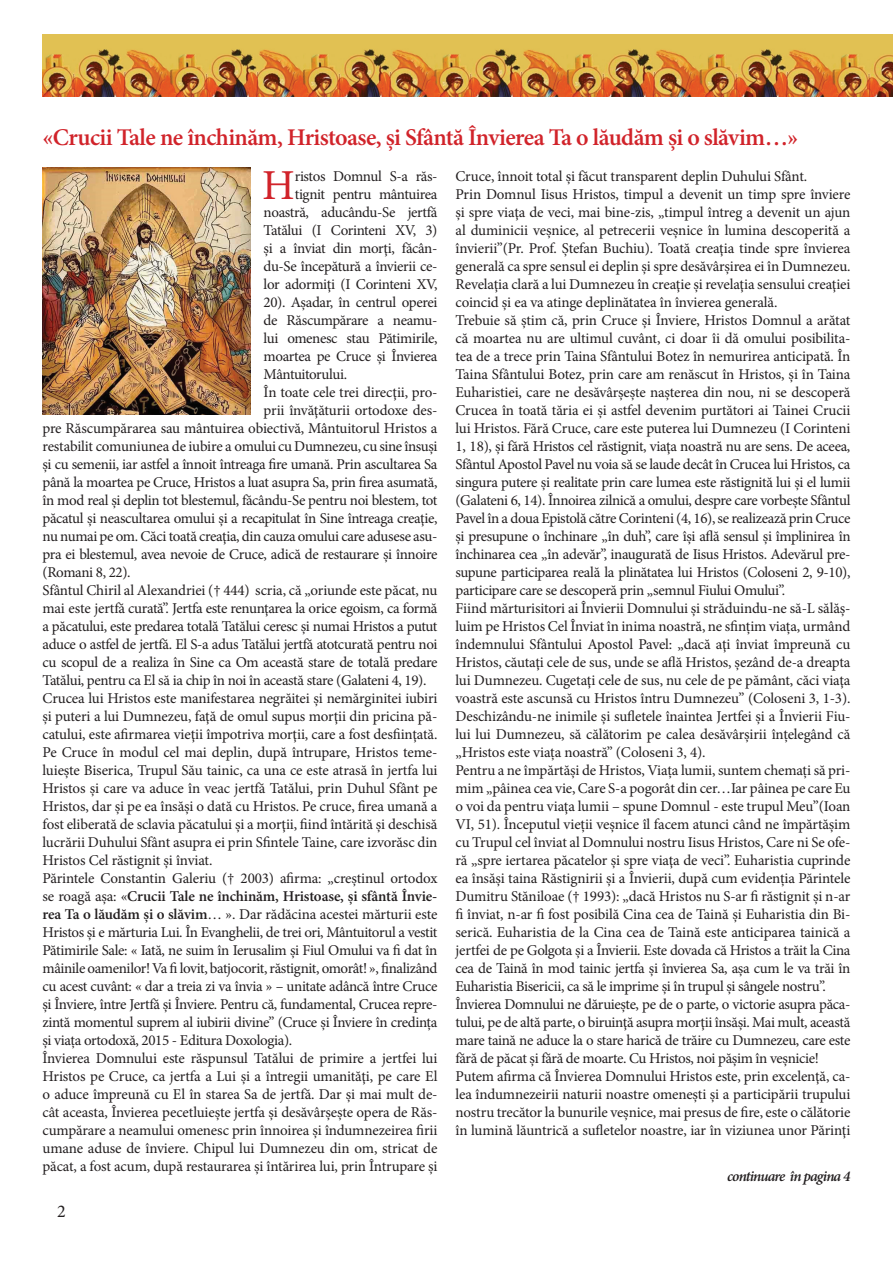
<style>
.page{position:relative;width:893px;height:1263px;background:#fff}
.page>*{position:absolute;margin:0;border:0;box-sizing:border-box;transform-origin:0 0}
.t1{font:42.75px "Minion Pro";color:#d1232a}
.t2{font:600 24px "Minion Pro";letter-spacing:-.025em;color:#d1232a}
.t3{font:18px "Minion Pro";color:#231f20}
.t4{font:15px/18px "Minion Pro";letter-spacing:-.02em;color:#231f20}
.t5{font:600 15px "Minion Pro";letter-spacing:-.01em;color:#231f20}
.t6{font:italic 600 15px "Minion Pro";letter-spacing:-.06em;color:#231f20}
.s1{font-weight:400}
.s2{font-weight:600}
</style>
<div class="page">
<img style="left:43px;top:34px;width:850px;height:63px">
<img style="left:43px;top:167px;width:208px;height:247px">
<h2 class="t2" style="left:43px;top:121px;width:757px">«Crucii Tale ne închinăm, Hristoase, şi Sfântă Învierea Ta o lăudăm şi o slăvim…»</h2>
<h1 class="t1" style="left:262px;top:157px;width:34px">H</h1>
<p class="t4" style="left:295px;top:167px;width:144px">ristos Domnul S-a răs-</p>
<p class="t4" style="left:455px;top:167px;width:397px">Cruce, înnoit total şi făcut transparent deplin Duhului Sfânt.<br>Prin Domnul Iisus Hristos, timpul a devenit un timp spre înviere şi spre viaţa de veci, mai bine-zis, „timpul întreg a devenit un ajun al duminicii veşnice, al petrecerii veşnice în lumina descoperită a învierii”(Pr. Prof. Ştefan Buchiu). Toată creaţia tinde spre învierea generală ca spre sensul ei deplin şi spre desăvârşirea ei în Dumnezeu.<br>Revelaţia clară a lui Dumnezeu în creaţie şi revelaţia sensului creaţiei coincid şi ea va atinge deplinătatea în învierea generală.<br>Trebuie să ştim că, prin Cruce şi Înviere, Hristos Domnul a arătat că moartea nu are ultimul cuvânt, ci doar îi dă omului posibilita&shy;tea de a trece prin Taina Sfântului Botez în nemurirea anticipată. În Taina Sfântului Botez, prin care am renăscut în Hristos, şi în Taina Euharistiei, care ne desăvârşeşte naşterea din nou, ni se descoperă Crucea în toată tăria ei şi astfel devenim purtători ai Tainei Crucii lui Hristos. Fără Cruce, care este puterea lui Dumnezeu (I Corinteni 1, 18), şi fără Hristos cel răstignit, viaţa noastră nu are sens. De aceea, Sfântul Apostol Pavel nu voia să se laude decât în Crucea lui Hristos, ca singura putere şi realitate prin care lumea este răstignită lui şi el lumii (Galateni 6, 14). Înnoirea zilnică a omului, despre care vorbeşte Sfântul Pavel în a doua Epistolă către Corinteni (4, 16), se realizează prin Cruce şi presupune o închinare „în duh”, care îşi află sensul şi împlinirea în închinarea cea „în adevăr”, inaugurată de Iisus Hristos. Adevărul pre&shy;supune participarea reală la plinătatea lui Hristos (Coloseni 2, 9-10), participare care se descoperă prin „semnul Fiului Omului”.<br>Fiind mărturisitori ai Învierii Domnului și străduindu-ne să-L sălăș&shy;luim pe Hristos Cel Înviat în inima noastră, ne sfințim viața, urmând îndemnului Sfântului Apostol Pavel: „dacă aţi înviat împreună cu Hristos, căutaţi cele de sus, unde se află Hristos, şezând de-a dreapta lui Dumnezeu. Cugetaţi cele de sus, nu cele de pe pământ, căci viaţa voastră este ascunsă cu Hristos întru Dumnezeu” (Coloseni 3, 1-3).<br>Deschizându-ne inimile și sufletele înaintea Jertfei și a Învierii Fiu&shy;lui lui Dumnezeu, să călătorim pe calea desăvârșirii înțelegând că „Hristos este viața noastră” (Coloseni 3, 4).<br>Pentru a ne împărtăși de Hristos, Viața lumii, suntem chemați să pri&shy;mim „pâinea cea vie, Care S-a pogorât din cer…Iar pâinea pe care Eu o voi da pentru viaţa lumii – spune Domnul - este trupul Meu”(Ioan VI, 51). Începutul vieții veșnice îl facem atunci când ne împărtășim cu Trupul cel înviat al Domnului nostru Iisus Hristos, Care ni Se ofe&shy;ră „spre iertarea păcatelor şi spre viaţa de veci”. Euharistia cuprinde ea însăși taina Răstignirii și a Învierii, după cum evidenția Părintele Dumitru Stăniloae († 1993): „dacă Hristos nu S-ar fi răstignit şi n-ar fi înviat, n-ar fi fost posibilă Cina cea de Taină şi Euharistia din Bi&shy;serică. Euharistia de la Cina cea de Taină este anticiparea tainică a jertfei de pe Golgota şi a Învierii. Este dovada că Hristos a trăit la Cina cea de Taină în mod tainic jertfa şi învierea Sa, așa cum le va trăi în Euharistia Bisericii, ca să le imprime şi în trupul şi sângele nostru”.<br>Învierea Domnului ne dăruieşte, pe de o parte, o victorie asupra păca&shy;tului, pe de altă parte, o biruinţă asupra morţii însăşi. Mai mult, această mare taină ne aduce la o stare harică de trăire cu Dumnezeu, care este fără de păcat şi fără de moarte. Cu Hristos, noi păşim în veşnicie!<br>Putem afirma că Învierea Domnului Hristos este, prin excelenţă, ca&shy;lea îndumnezeirii naturii noastre omeneşti şi a participării trupului nostru trecător la bunurile veşnice, mai presus de fire, este o călătorie în lumină lăuntrică a sufletelor noastre, iar în viziunea unor Părinţi</p>
<p class="t6" style="left:727px;top:1166px;width:125px">continuare în pagina 4</p>
<p class="t4" style="left:295px;top:185px;width:144px">tignit pentru mântuirea</p>
<p class="t4" style="left:264px;top:203px;width:175px">noastră, aducându-Se jertfă</p>
<p class="t4" style="left:264px;top:221px;width:175px">Tatălui (I Corinteni XV, 3)</p>
<p class="t4" style="left:264px;top:239px;width:175px">şi a înviat din morţi, făcân-</p>
<p class="t4" style="left:264px;top:257px;width:175px">du-Se începătură a învierii ce-</p>
<p class="t4" style="left:264px;top:275px;width:175px">lor adormiţi (I Corinteni XV,</p>
<p class="t4" style="left:264px;top:293px;width:175px">20). Aşadar, în centrul operei</p>
<p class="t4" style="left:264px;top:311px;width:175px">de Răscumpărare a neamu-</p>
<p class="t4" style="left:264px;top:329px;width:175px">lui omenesc stau Pătimirile,</p>
<p class="t4" style="left:264px;top:347px;width:175px">moartea pe Cruce şi Învierea</p>
<p class="t4" style="left:264px;top:365px;width:85px">Mântuitorului.</p>
<p class="t4" style="left:264px;top:383px;width:175px">În toate cele trei direcţii, pro-</p>
<p class="t4" style="left:264px;top:401px;width:175px">prii învăţăturii ortodoxe des-</p>
<p class="t4" style="left:43px;top:419px;width:396px">pre Răscumpărarea sau mântuirea obiectivă, Mântuitorul Hristos a</p>
<p class="t4" style="left:43px;top:437px;width:396px">restabilit comuniunea de iubire a omului cu Dumnezeu, cu sine însuşi</p>
<p class="t4" style="left:43px;top:455px;width:396px">şi cu semenii, iar astfel a înnoit întreaga fire umană. Prin ascultarea Sa</p>
<p class="t4" style="left:43px;top:473px;width:396px">până la moartea pe Cruce, Hristos a luat asupra Sa, prin firea asumată,</p>
<p class="t4" style="left:43px;top:491px;width:396px">în mod real şi deplin tot blestemul, făcându-Se pentru noi blestem, tot</p>
<p class="t4" style="left:43px;top:509px;width:396px">păcatul şi neascultarea omului şi a recapitulat în Sine întreaga creaţie,</p>
<p class="t4" style="left:43px;top:527px;width:396px">nu numai pe om. Căci toată creaţia, din cauza omului care adusese asu-</p>
<p class="t4" style="left:43px;top:545px;width:396px">pra ei blestemul, avea nevoie de Cruce, adică de restaurare şi înnoire</p>
<p class="t4" style="left:43px;top:563px;width:90px">(Romani 8, 22).</p>
<p class="t4" style="left:43px;top:581px;width:396px">Sfântul Chiril al Alexandriei († 444) scria, că „oriunde este păcat, nu</p>
<p class="t4" style="left:43px;top:599px;width:396px">mai este jertfă curată”. Jertfa este renunţarea la orice egoism, ca formă</p>
<p class="t4" style="left:43px;top:617px;width:396px">a păcatului, este predarea totală Tatălui ceresc şi numai Hristos a putut</p>
<p class="t4" style="left:43px;top:635px;width:396px">aduce o astfel de jertfă. El S-a adus Tatălui jertfă atotcurată pentru noi</p>
<p class="t4" style="left:43px;top:653px;width:396px">cu scopul de a realiza în Sine ca Om această stare de totală predare</p>
<p class="t4" style="left:43px;top:671px;width:385px">Tatălui, pentru ca El să ia chip în noi în această stare (Galateni 4, 19).</p>
<p class="t4" style="left:43px;top:689px;width:396px">Crucea lui Hristos este manifestarea negrăitei şi nemărginitei iubiri</p>
<p class="t4" style="left:43px;top:707px;width:396px">şi puteri a lui Dumnezeu, faţă de omul supus morţii din pricina pă-</p>
<p class="t4" style="left:43px;top:725px;width:396px">catului, este afirmarea vieţii împotriva morţii, care a fost desfiinţată.</p>
<p class="t4" style="left:43px;top:743px;width:396px">Pe Cruce în modul cel mai deplin, după întrupare, Hristos teme-</p>
<p class="t4" style="left:43px;top:761px;width:397px">luiește Biserica, Trupul Său tainic, ca una ce este atrasă în jertfa lui</p>
<p class="t4" style="left:43px;top:779px;width:396px">Hristos şi care va aduce în veac jertfă Tatălui, prin Duhul Sfânt pe</p>
<p class="t4" style="left:43px;top:797px;width:396px">Hristos, dar şi pe ea însăşi o dată cu Hristos. Pe cruce, firea umană a</p>
<p class="t4" style="left:43px;top:815px;width:396px">fost eliberată de sclavia păcatului şi a morţii, fiind întărită şi deschisă</p>
<p class="t4" style="left:43px;top:833px;width:396px">lucrării Duhului Sfânt asupra ei prin Sfintele Taine, care izvorăsc din</p>
<p class="t4" style="left:43px;top:851px;width:171px">Hristos Cel răstignit şi înviat.</p>
<p class="t4" style="left:43px;top:869px;width:396px">Părintele Constantin Galeriu († 2003) afirma: „creștinul ortodox</p>
<p class="t5" style="left:43px;top:886px;width:396px"><span class="s1">se roagă așa: «</span>Crucii Tale ne închinăm, Hristoase, și sfântă Învie-</p>
<p class="t4" style="left:43px;top:905px;width:396px"><span class="s2">rea Ta o lăudăm și o slăvim</span>… ». Dar rădăcina acestei mărturii este</p>
<p class="t4" style="left:43px;top:923px;width:396px">Hristos și e mărturia Lui. În Evanghelii, de trei ori, Mântuitorul a vestit</p>
<p class="t4" style="left:43px;top:941px;width:396px">Pătimirile Sale: « Iată, ne suim în Ierusalim și Fiul Omului va fi dat în</p>
<p class="t4" style="left:43px;top:959px;width:396px">mâinile oamenilor! Va fi lovit, batjocorit, răstignit, omorât! », finalizând</p>
<p class="t4" style="left:43px;top:977px;width:396px">cu acest cuvânt: « dar a treia zi va învia » – unitate adâncă între Cruce</p>
<p class="t4" style="left:43px;top:995px;width:396px">și Înviere, între Jertfă și Înviere. Pentru că, fundamental, Crucea repre-</p>
<p class="t4" style="left:43px;top:1013px;width:396px">zintă momentul suprem al iubirii divine” (Cruce și Înviere în credința</p>
<p class="t4" style="left:43px;top:1031px;width:251px">și viața ortodoxă, 2015 - Editura Doxologia).</p>
<p class="t4" style="left:43px;top:1049px;width:396px">Învierea Domnului este răspunsul Tatălui de primire a jertfei lui</p>
<p class="t4" style="left:43px;top:1067px;width:396px">Hristos pe Cruce, ca jertfa a Lui şi a întregii umanităţi, pe care El</p>
<p class="t4" style="left:43px;top:1085px;width:397px">o aduce împreună cu El în starea Sa de jertfă. Dar şi mai mult de-</p>
<p class="t4" style="left:43px;top:1103px;width:396px">cât aceasta, Învierea pecetluieşte jertfa şi desăvârşeşte opera de Răs-</p>
<p class="t4" style="left:43px;top:1121px;width:396px">cumpărare a neamului omenesc prin înnoirea şi îndumnezeirea firii</p>
<p class="t4" style="left:43px;top:1139px;width:396px">umane aduse de înviere. Chipul lui Dumnezeu din om, stricat de</p>
<p class="t4" style="left:43px;top:1157px;width:396px">păcat, a fost acum, după restaurarea şi întărirea lui, prin Întrupare şi</p>
<p class="t3" style="left:57px;top:1199px;width:10px">2</p>
</div>
